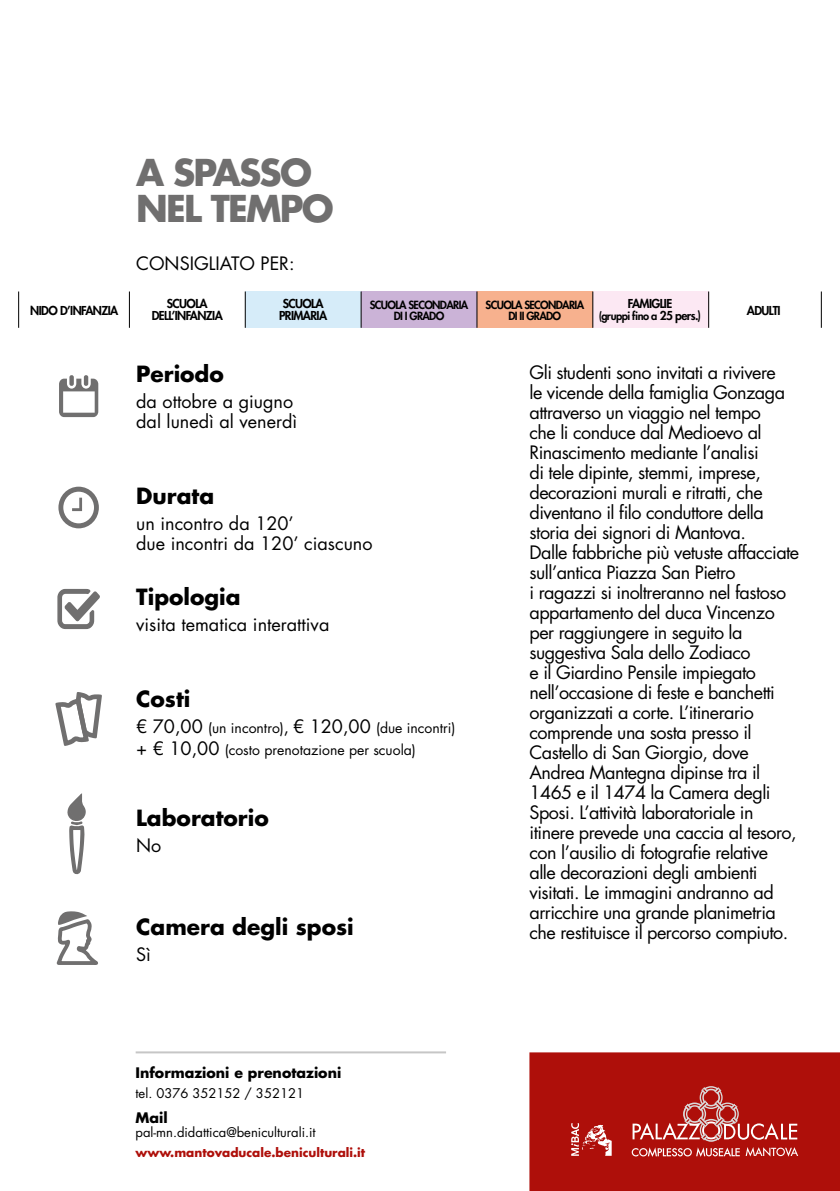
<style>
.page{position:relative;width:840px;height:1191px;background:#fff}
.page>*{position:absolute;margin:0;border:0;box-sizing:border-box;transform-origin:0 0}
.t1{font:700 36px/36px "Futura Std";letter-spacing:-.05em;color:#706f6f}
.t2{font:700 21.8px "Futura Std";color:#000}
.t3{font:18px/20px "Futura";letter-spacing:-.03em;color:#000}
.t4{font:18px/20px "Futura Std";color:#000}
.t5{font:18px "Futura";color:#000}
.t6{font:700 14.2px "Futura Std";color:#000}
.t7{font:14px/22px "Futura Std";color:#000}
.t8{font:13px "Futura Std";color:#000}
.t9{font:800 12px/12px "Futura";letter-spacing:-.05em;color:#000;text-align:center}
.t10{font:700 12px "Futura";color:#ae0f0a}
.t11{font:800 11px/11.4px "Futura";letter-spacing:-.06em;color:#000;text-align:center}
.s1{font-size:12px}
.s2{font-size:18px}
.s3{font-size:17px}
</style>
<div class="page">
<div style="left:69px;top:375px;width:5px;height:11px;background:#706f6f;border-radius:2px"></div>
<svg style="left:59px;top:378px;width:39px;height:39px"></svg>
<svg style="left:58px;top:486px;width:41px;height:42px"></svg>
<svg style="left:55px;top:692px;width:47px;height:54px"></svg>
<svg style="left:57px;top:588px;width:43px;height:42px"></svg>
<svg style="left:56px;top:911px;width:42px;height:54px"></svg>
<svg style="left:67px;top:793px;width:19px;height:82px"></svg>
<div style="left:529px;top:1052px;width:310px;height:139px;background:#ae0f0a"></div>
<svg style="left:745px;top:1147px;width:52px;height:9px"></svg>
<svg style="left:631px;top:1147px;width:108px;height:9px"></svg>
<svg style="left:632px;top:1086px;width:164px;height:55px"></svg>
<svg style="left:571px;top:1123px;width:40px;height:32px"></svg>
<hr style="left:136px;top:1051px;width:310px;height:2px;background:#c6c6c6">
<div style="left:361px;top:291px;width:116px;height:37px;background:#cbb3d7"></div>
<div style="left:477px;top:291px;width:115px;height:37px;background:#f7b18e"></div>
<div style="left:592px;top:291px;width:116px;height:37px;background:#fce8f3"></div>
<div style="left:245px;top:291px;width:116px;height:37px;background:#d6ecf9"></div>
<hr style="left:245px;top:291px;width:1px;height:37px;background:#000">
<hr style="left:820px;top:291px;width:1px;height:37px;background:#000">
<hr style="left:129px;top:291px;width:1px;height:37px;background:#000">
<hr style="left:18px;top:291px;width:1px;height:37px;background:#000">
<hr style="left:360px;top:291px;width:1px;height:37px;background:#000">
<hr style="left:476px;top:291px;width:1px;height:37px;background:#000">
<hr style="left:592px;top:291px;width:1px;height:37px;background:#000">
<hr style="left:708px;top:291px;width:1px;height:37px;background:#000">
<h1 class="t1" style="left:136px;top:154px;width:199px">A SPASSO<br>NEL TEMPO</h1>
<p class="t5" style="left:136px;top:251px;width:160px">CONSIGLIATO PER:</p>
<p class="t9" style="left:30px;top:304px;width:89px">NIDO D’INFANZIA</p>
<p class="t9" style="left:152px;top:298px;width:72px">SCUOLA<br>DELL’INFANZIA</p>
<p class="t9" style="left:279px;top:298px;width:49px;text-align:left">SCUOLA<br>PRIMARIA</p>
<p class="t11" style="left:369px;top:299px;width:100px">SCUOLA SECONDARIA<br>DI I GRADO</p>
<p class="t11" style="left:485px;top:299px;width:100px">SCUOLA SECONDARIA<br>DI II GRADO</p>
<p class="t9" style="left:746px;top:304px;width:35px">ADULTI</p>
<p class="t9" style="left:627px;top:298px;width:46px">FAMIGLIE</p>
<p class="t11" style="left:598px;top:310px;width:104px">(gruppi fino a <span class="s1">25 pers.)</span></p>
<p class="t2" style="left:136px;top:360px;width:89px">Periodo</p>
<p class="t4" style="left:136px;top:392px;width:162px">da ottobre a giugno dal lunedì al venerdì</p>
<p class="t2" style="left:136px;top:481px;width:79px">Durata</p>
<p class="t4" style="left:136px;top:513px;width:238px">un incontro da 120’<br>due incontri da 120’ ciascuno</p>
<p class="t2" style="left:136px;top:582px;width:106px">Tipologia</p>
<p class="t4" style="left:136px;top:615px;width:194px">visita tematica interattiva</p>
<p class="t2" style="left:136px;top:684px;width:56px">Costi</p>
<p class="t7" style="left:136px;top:716px;width:321px"><span class="s2">€ 70,00</span> (un incontro)<span class="s3">,</span> <span class="s2">€ 120,00</span> (due incontri) <span class="s2">+ € 10,00</span> (costo prenotazione per scuola)</p>
<p class="t2" style="left:136px;top:803px;width:134px">Laboratorio</p>
<p class="t4" style="left:136px;top:836px;width:27px">No</p>
<p class="t2" style="left:136px;top:912px;width:219px">Camera degli sposi</p>
<p class="t4" style="left:136px;top:944px;width:16px">Sì</p>
<p class="t6" style="left:135px;top:1063px;width:207px">Informazioni e prenotazioni</p>
<p class="t8" style="left:135px;top:1085px;width:170px">tel. 0376 352152 / 352121</p>
<p class="t6" style="left:135px;top:1107px;width:34px">Mail</p>
<p class="t8" style="left:135px;top:1123px;width:181px">pal-mn.didattica@beniculturali.it</p>
<p class="t10" style="left:135px;top:1144px;width:231px">www.mantovaducale.beniculturali.it</p>
<p class="t3" style="left:529px;top:362px;width:271px">Gli studenti sono invitati a rivivere<br>le vicende della famiglia Gonzaga attraverso un viaggio nel tempo<br>che li conduce dal Medioevo al Rinascimento mediante l’analisi<br>di tele dipinte, stemmi, imprese, decorazioni murali e ritratti, che diventano il filo conduttore della storia dei signori di Mantova.<br>Dalle fabbriche più vetuste affacciate sull’antica Piazza San Pietro<br>i ragazzi si inoltreranno nel fastoso appartamento del duca Vincenzo per raggiungere in seguito la suggestiva Sala dello Zodiaco<br>e il Giardino Pensile impiegato nell’occasione di feste e banchetti organizzati a corte. L’itinerario comprende una sosta presso il Castello di San Giorgio, dove Andrea Mantegna dipinse tra il 1465 e il 1474 la Camera degli Sposi. L’attività laboratoriale in itinere prevede una caccia al tesoro, con l’ausilio di fotografie relative<br>alle decorazioni degli ambienti visitati. Le immagini andranno ad arricchire una grande planimetria che restituisce il percorso compiuto.</p>
</div>
